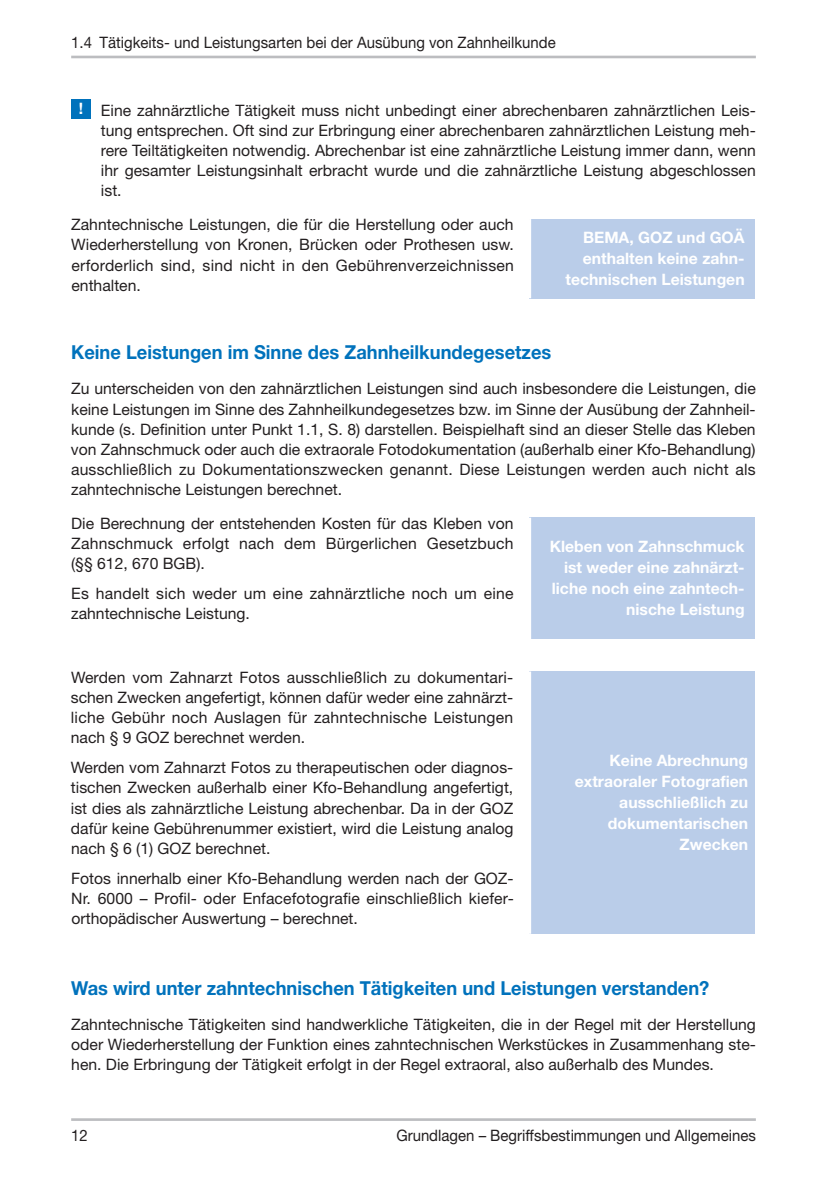
<style>
.page{position:relative;width:837px;height:1185px;background:#fff}
.page>*{position:absolute;margin:0;border:0;box-sizing:border-box;transform-origin:0 0}
.t1{font:700 19.25px "Helvetica Neue";color:#0072bc;scale:.95 1}
.t2{font:15.75px/20.1px "Helvetica Neue";color:#231f20;text-align:justify}
.t3{font:700 15.75px/21px "Helvetica Neue";color:#fff;text-align:right}
.t4{font:15.75px "Helvetica Neue";color:#231f20;scale:.95 1}
</style>
<div class="page">
<div style="left:529px;top:219px;width:226px;height:79px;background:#bacde9"></div>
<hr style="left:528px;top:219px;width:3px;height:79px;background:#fff">
<div style="left:529px;top:517px;width:226px;height:122px;background:#bacde9"></div>
<hr style="left:528px;top:517px;width:3px;height:122px;background:#fff">
<div style="left:529px;top:671px;width:226px;height:262px;background:#bacde9"></div>
<hr style="left:528px;top:671px;width:3px;height:262px;background:#fff">
<div style="left:71px;top:99px;width:20px;height:20px;background:#0072bc"></div>
<hr style="left:71px;top:56px;width:685px;height:2px;background:#bcbdc0">
<hr style="left:71px;top:1117px;width:685px;height:3px;background:#bcbdc0">
<p class="t4" style="left:71px;top:36px;width:512px">1.4 Tätigkeits- und Leistungsarten bei der Ausübung von Zahnheilkunde</p>
<p class="t3" style="left:79px;top:99px;width:6px">!</p>
<p class="t2" style="left:101px;top:102px;width:656px">Eine zahnärztliche Tätigkeit muss nicht unbedingt einer abrechenbaren zahnärztlichen Leis&shy;tung entsprechen. Oft sind zur Erbringung einer abrechenbaren zahnärztlichen Leistung meh&shy;rere Teiltätigkeiten notwendig. Abrechenbar ist eine zahnärztliche Leistung immer dann, wenn ihr gesamter Leistungsinhalt erbracht wurde und die zahnärztliche Leistung abgeschlossen ist.</p>
<p class="t2" style="left:71px;top:216px;width:444px">Zahntechnische Leistungen, die für die Herstellung oder auch Wiederherstellung von Kronen, Brücken oder Prothesen usw. erforderlich sind, sind nicht in den Gebührenverzeichnissen enthalten.</p>
<p class="t3" style="left:565px;top:228px;width:181px">BEMA, GOZ und GOÄ enthalten keine zahn - technischen Leistungen</p>
<p class="t1" style="left:71px;top:345px;width:507px">Keine Leistungen im Sinne des Zahnheilkundegesetzes</p>
<p class="t2" style="left:71px;top:380px;width:686px">Zu unterscheiden von den zahnärztlichen Leistungen sind auch insbesondere die Leistungen, die keine Leistungen im Sinne des Zahnheilkundegesetzes bzw. im Sinne der Ausübung der Zahnheil&shy;kunde (s. Definition unter Punkt 1.1, S. 8) darstellen. Beispielhaft sind an dieser Stelle das Kleben von Zahnschmuck oder auch die extraorale Fotodokumentation (außerhalb einer Kfo-Behandlung) ausschließlich zu Dokumentationszwecken genannt. Diese Leistungen werden auch nicht als zahntechnische Leistungen berechnet.</p>
<p class="t2" style="left:71px;top:514px;width:444px">Die Berechnung der entstehenden Kosten für das Kleben von Zahnschmuck erfolgt nach dem Bürgerlichen Gesetzbuch (§§ 612, 670 BGB).</p>
<p class="t2" style="left:71px;top:585px;width:444px">Es handelt sich weder um eine zahnärztliche noch um eine zahntechnische Leistung.</p>
<p class="t2" style="left:71px;top:668px;width:444px">Werden vom Zahnarzt Fotos ausschließlich zu dokumentari&shy;schen Zwecken angefertigt, können dafür weder eine zahnärzt&shy;liche Gebühr noch Auslagen für zahntechnische Leistungen nach § 9 GOZ berechnet werden.</p>
<p class="t2" style="left:71px;top:759px;width:444px">Werden vom Zahnarzt Fotos zu therapeutischen oder diagnos&shy;tischen Zwecken außerhalb einer Kfo-Behandlung angefertigt, ist dies als zahnärztliche Leistung abrechenbar. Da in der GOZ dafür keine Gebührenummer existiert, wird die Leistung analog nach § 6 (1) GOZ berechnet.</p>
<p class="t2" style="left:71px;top:869px;width:444px">Fotos innerhalb einer Kfo-Behandlung werden nach der GOZ-Nr. 6000 – Profil- oder Enfacefotografie einschließlich kiefer - orthopädischer Auswertung – berechnet.</p>
<p class="t3" style="left:550px;top:537px;width:196px">Kleben von Zahnschmuck ist weder eine zahnärzt - liche noch eine zahntech&shy;nische Leistung</p>
<p class="t3" style="left:575px;top:750px;width:175px">Keine Abrechnung extraoraler Fotografien ausschließlich zu dokumentarischen<br>Zwecken</p>
<p class="t1" style="left:71px;top:980px;width:673px">Was wird unter zahntechnischen Tätigkeiten und Leistungen verstanden?</p>
<p class="t2" style="left:71px;top:1015px;width:686px">Zahntechnische Tätigkeiten sind handwerkliche Tätigkeiten, die in der Regel mit der Herstellung oder Wiederherstellung der Funktion eines zahntechnischen Werkstückes in Zusammenhang ste&shy;hen. Die Erbringung der Tätigkeit erfolgt in der Regel extraoral, also außerhalb des Mundes.</p>
<p class="t4" style="left:71px;top:1129px;width:19px">12</p>
<p class="t4" style="left:396px;top:1129px;width:380px">Grundlagen – Begriffsbestimmungen und Allgemeines</p>
</div>
